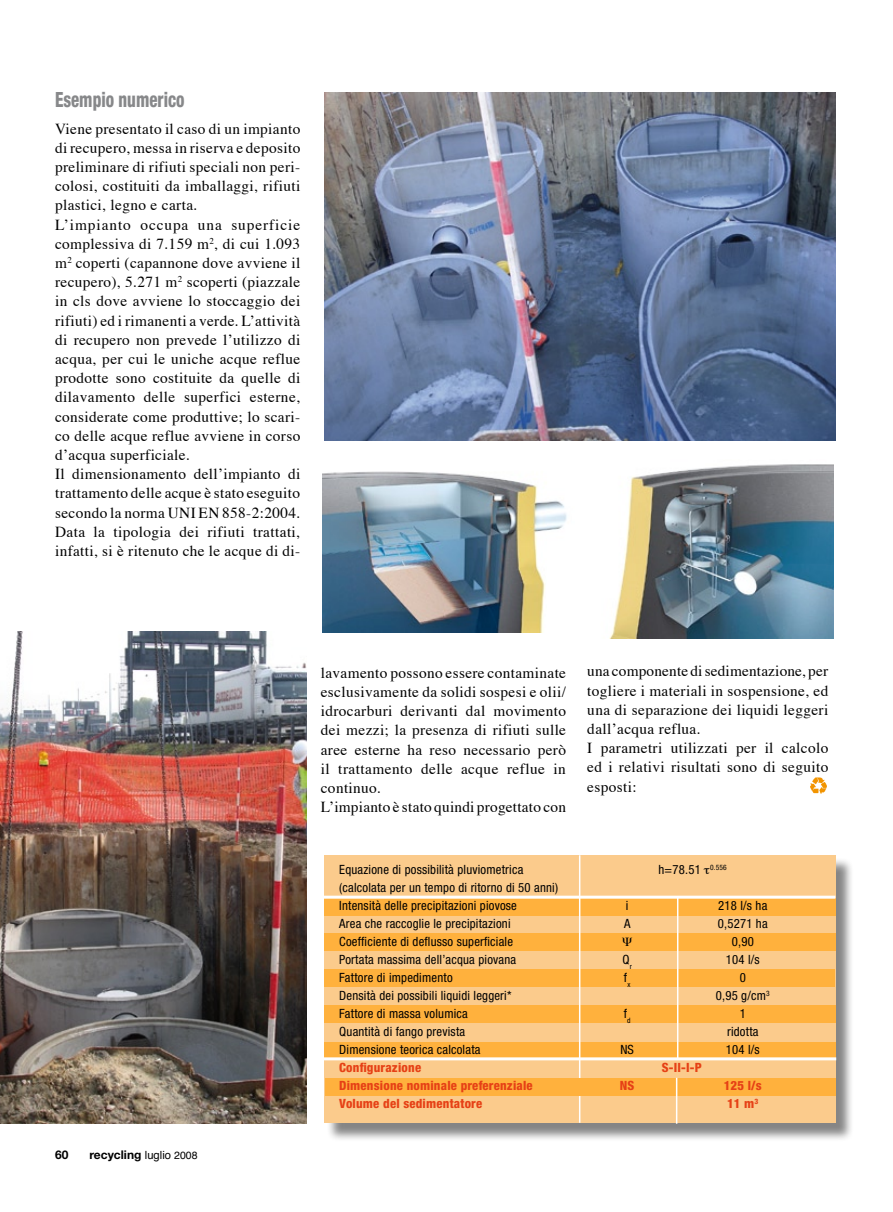
<style>
.page{position:relative;width:893px;height:1212px;background:#fff}
.page>*{position:absolute;margin:0;border:0;box-sizing:border-box;transform-origin:0 0}
.t1{font:800 condensed 21px "Helvetica Neue";color:#87888a;scale:.8 1}
.t2{font:15.3px/19.2px "Times";letter-spacing:.025em;color:#000}
.t3{font:condensed 12.75px/18px "Helvetica Neue";letter-spacing:.015em;color:#000}
.t4{font:800 condensed 12.75px "Helvetica Neue";letter-spacing:.015em;color:#e64116}
.t5{font:700 12px "Helvetica Neue";color:#000}
.s1{font-family:"Helvetica";font-weight:400;font-size:11.25px}
.s2{font-family:"Helvetica";font-weight:400;font-size:10.5px}
</style>
<div class="page">
<img style="left:0;top:632px;width:307px;height:491px">
<img style="left:324px;top:93px;width:511px;height:347px">
<div style="left:326px;top:857px;width:534px;height:291px;background:#000;opacity:.48"></div>
<div style="left:324px;top:855px;width:511px;height:268px;background:#fbcb8c"></div>
<img style="left:322px;top:471px;width:245px;height:161px">
<img style="left:609px;top:464px;width:225px;height:174px">
<div style="left:324px;top:898px;width:512px;height:17px;background:#ffb13d"></div>
<div style="left:324px;top:933px;width:512px;height:18px;background:#ffb13d"></div>
<div style="left:325px;top:969px;width:510px;height:17px;background:#ffb13d"></div>
<div style="left:324px;top:1005px;width:512px;height:17px;background:#ffb13d"></div>
<div style="left:325px;top:1042px;width:511px;height:17px;background:#ffb13d"></div>
<hr style="left:579px;top:855px;width:1px;height:268px;background:#fff">
<hr style="left:677px;top:897px;width:1px;height:162px;background:#fff">
<div style="left:325px;top:1078px;width:510px;height:17px;background:#ffb13d"></div>
<img style="left:810px;top:777px;width:17px;height:17px">
<hr style="left:676px;top:1078px;width:1px;height:46px;background:#fff">
<hr style="left:323px;top:1057px;width:513px;height:3px;background:#fff">
<hr style="left:323px;top:896px;width:512px;height:3px;background:#fff">
<h1 class="t1" style="left:55px;top:86px;width:163px">Esempio numerico</h1>
<p class="t2" style="left:55px;top:117px;width:247px">Viene presentato il caso di un impianto di recupero, messa in riserva e deposito preliminare di rifiuti speciali non peri&shy;colosi, costituiti da imballaggi, rifiuti plastici, legno e carta.<br>L’impianto occupa una superficie complessiva di 7.159 m<sup>2</sup>, di cui 1.093 m<sup>2</sup> coperti (capannone dove avviene il recupero), 5.271 m<sup>2</sup> scoperti (piazzale in cls dove avviene lo stoccaggio dei rifiuti) ed i rimanenti a verde. L’attività di recupero non prevede l’utilizzo di acqua, per cui le uniche acque reflue prodotte sono costituite da quelle di dilavamento delle superfici esterne, considerate come produttive; lo scari&shy;co delle acque reflue avviene in corso d’acqua superficiale.<br>Il dimensionamento dell’impianto di trattamento delle acque è stato eseguito secondo la norma UNI EN 858-2:2004.<br>Data la tipologia dei rifiuti trattati, infatti, si è ritenuto che le acque di di-</p>
<p class="t5" style="left:55px;top:1147px;width:15px">60</p>
<p class="t5" style="left:90px;top:1147px;width:110px">recycling <span class="s1">luglio</span> <span class="s2">2008</span></p>
<p class="t2" style="left:321px;top:662px;width:247px">lavamento possono essere contaminate esclusivamente da solidi sospesi e olii/ idrocarburi derivanti dal movimento dei mezzi; la presenza di rifiuti sulle aree esterne ha reso necessario però il trattamento delle acque reflue in continuo.<br>L’impianto è stato quindi progettato con</p>
<p class="t2" style="left:587px;top:660px;width:242px">una componente di sedimentazione, per togliere i materiali in sospensione, ed una di separazione dei liquidi leggeri dall’acqua reflua.<br>I parametri utilizzati per il calcolo ed i relativi risultati sono di seguito esposti:</p>
<p class="t3" style="left:339px;top:861px;width:186px">Equazione di possibilità pluviometrica</p>
<p class="t3" style="left:658px;top:861px;width:70px">h=78.51 ▼<sup>0.556</sup></p>
<p class="t3" style="left:339px;top:879px;width:220px">(calcolata per un tempo di ritorno di 50 anni)<br>Intensità delle precipitazioni piovose</p>
<p class="t3" style="left:626px;top:897px;width:4px">i</p>
<p class="t3" style="left:718px;top:897px;width:51px">218 l/s ha</p>
<p class="t3" style="left:339px;top:915px;width:173px">Area che raccoglie le precipitazioni</p>
<p class="t3" style="left:624px;top:915px;width:8px">A</p>
<p class="t3" style="left:718px;top:915px;width:51px">0,5271 ha</p>
<p class="t3" style="left:339px;top:933px;width:175px">Coefficiente di deflusso superficiale</p>
<p class="t3" style="left:732px;top:933px;width:24px">0,90</p>
<p class="t3" style="left:339px;top:951px;width:178px">Portata massima dell’acqua piovana</p>
<p class="t3" style="left:622px;top:951px;width:11px">Q<sub>r</sub></p>
<p class="t3" style="left:726px;top:951px;width:35px">104 l/s</p>
<p class="t3" style="left:339px;top:969px;width:115px">Fattore di impedimento</p>
<p class="t3" style="left:624px;top:969px;width:8px">f<sub>x</sub></p>
<p class="t3" style="left:740px;top:969px;width:8px">0</p>
<p class="t3" style="left:339px;top:987px;width:174px">Densità dei possibili liquidi leggeri*</p>
<p class="t3" style="left:716px;top:987px;width:55px">0,95 g/cm<sup>3</sup></p>
<p class="t3" style="left:339px;top:1005px;width:130px">Fattore di massa volumica</p>
<p class="t3" style="left:624px;top:1005px;width:8px">f<sub>d</sub></p>
<p class="t3" style="left:740px;top:1005px;width:8px">1</p>
<p class="t3" style="left:339px;top:1023px;width:127px">Quantità di fango prevista</p>
<p class="t3" style="left:727px;top:1023px;width:33px">ridotta</p>
<p class="t3" style="left:339px;top:1041px;width:143px">Dimensione teorica calcolata</p>
<p class="t3" style="left:620px;top:1041px;width:15px">N S</p>
<p class="t3" style="left:726px;top:1041px;width:35px">104 l/s</p>
<p class="t4" style="left:339px;top:1060px;width:83px">Configurazione</p>
<p class="t4" style="left:662px;top:1060px;width:42px">S-II-I-P</p>
<p class="t4" style="left:339px;top:1078px;width:195px">Dimensione nominale preferenziale</p>
<p class="t4" style="left:620px;top:1078px;width:16px">NS</p>
<p class="t4" style="left:724px;top:1078px;width:40px">125 l/s</p>
<p class="t4" style="left:339px;top:1096px;width:144px">Volume del sedimentatore</p>
<p class="t4" style="left:727px;top:1096px;width:33px">11 m<sup>3</sup></p>
</div>
